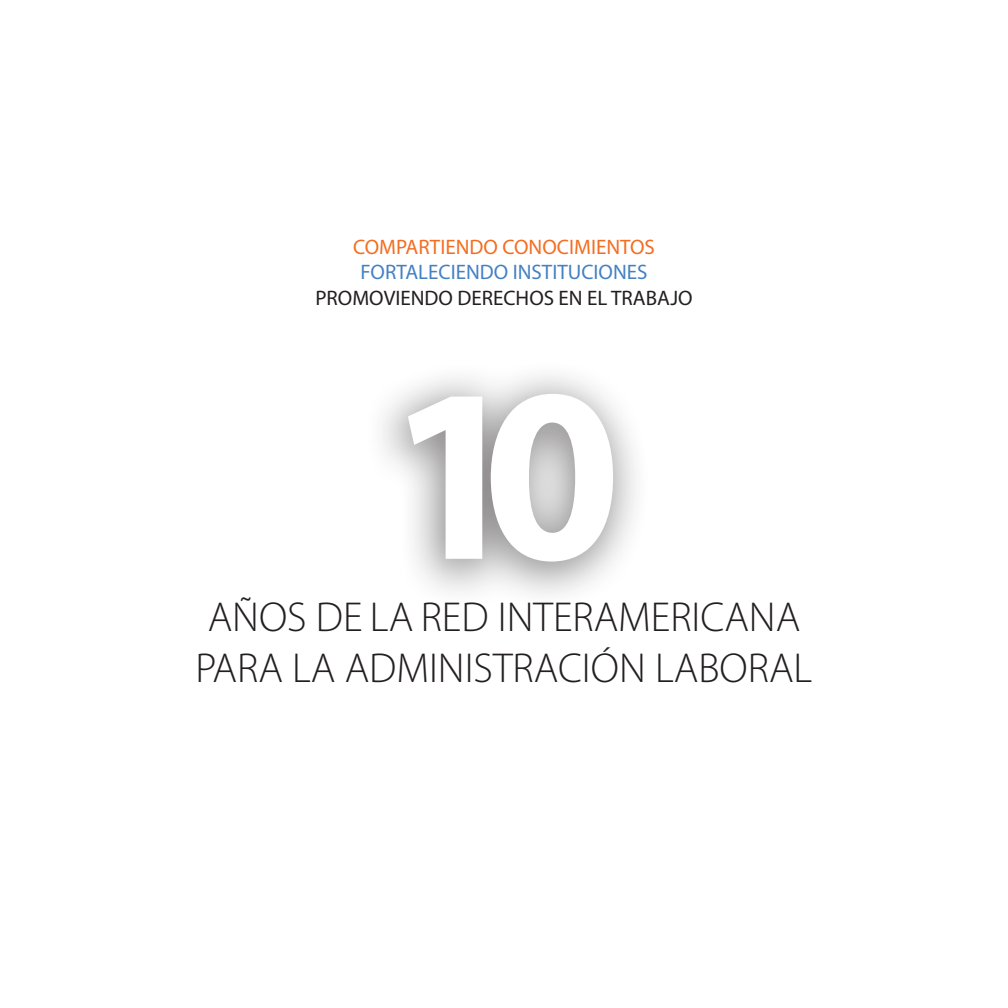
<style>
.page{position:relative;width:1008px;height:1008px;background:#fff}
.page>*{position:absolute;margin:0;border:0;box-sizing:border-box;transform-origin:0 0}
.junta_directiva_Carg{font:700 249.55px "Myriad Pro";color:#fff}
.junta_directiva_Carg-2{font:300 42px "Myriad Pro";color:#231f20}
.junta_directiva_Carg-3{font:21px "Myriad Pro";color:#231f20}
.junta_directiva_Carg-4{font:21px "Myriad Pro";color:#4481c3}
.junta_directiva_Carg-5{font:21px "Myriad Pro";color:#f36e21}
</style>
<div class="page">
<div style="left:363px;top:359px;width:289px;height:252px;background:#231f20;opacity:.5"></div>
<p class="junta_directiva_Carg-5" style="left:353px;top:234px;width:303px">COMPARTIENDO CONOCIMIENTOS</p>
<p class="junta_directiva_Carg-4" style="left:360px;top:259px;width:289px">FORTALECIENDO INSTITUCIONES</p>
<p class="junta_directiva_Carg-3" style="left:315px;top:285px;width:379px">PROMOVIENDO DERECHOS EN EL TRABAJO</p>
<p class="junta_directiva_Carg" style="left:387px;top:312px;width:236px">10</p>
<p class="junta_directiva_Carg-2" style="left:208px;top:594px;width:594px">AÑOS DE LA RED INTERAMERICANA</p>
<p class="junta_directiva_Carg-2" style="left:196px;top:645px;width:618px">PARA LA ADMINISTRACIÓN LABORAL</p>
</div>
